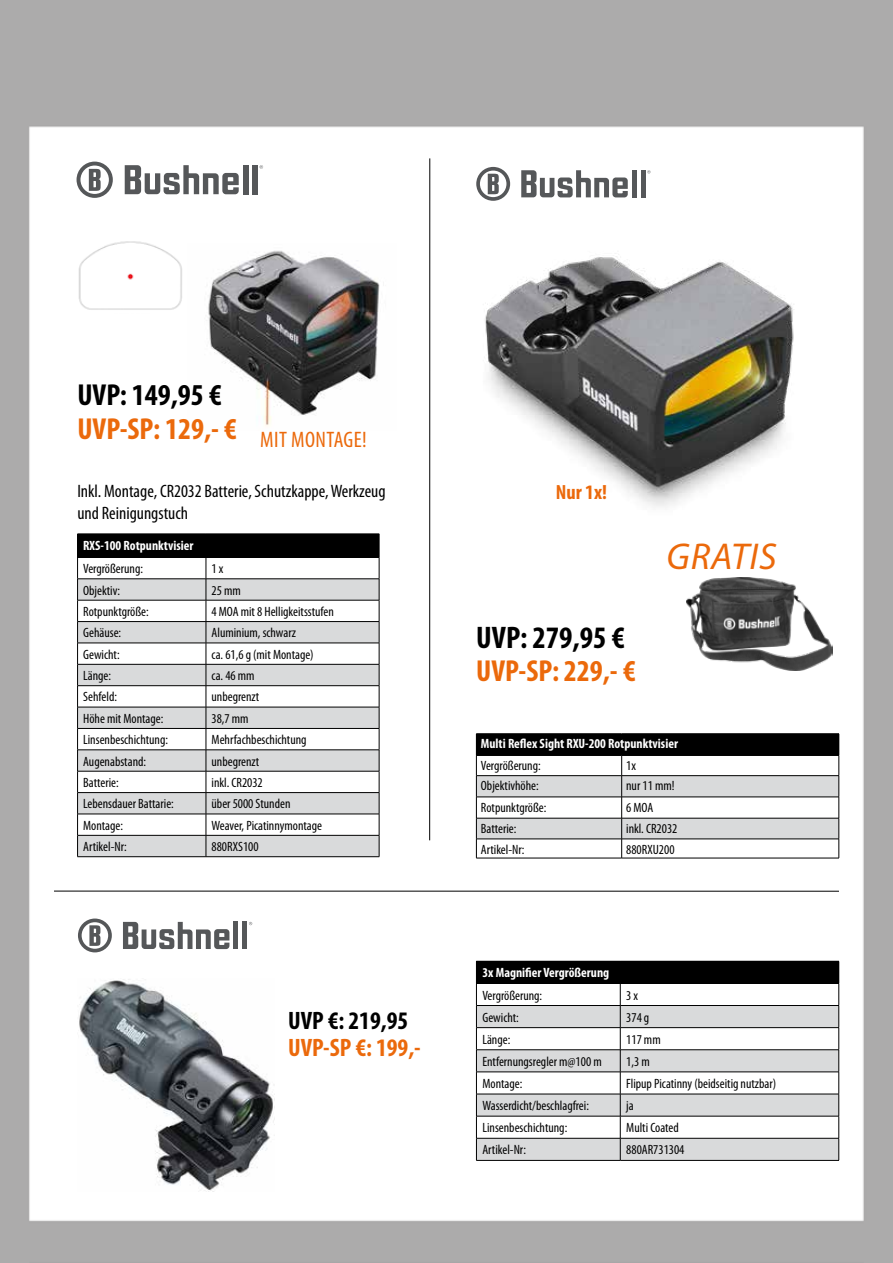
<style>
.page{position:relative;width:893px;height:1263px;background:#fff}
.page>*{position:absolute;margin:0;border:0;box-sizing:border-box;transform-origin:0 0}
.t1{font:italic 37.5px "Myriad Pro";letter-spacing:.02em;color:#eb690b}
.t2{font:700 condensed 31.35px "Myriad Pro";color:#000}
.t3{font:700 condensed 30.45px "Myriad Pro";color:#eb690b}
.t4{font:700 condensed 30.45px "Myriad Pro";color:#000}
.t5{font:700 condensed 25.35px "Myriad Pro";color:#eb690b}
.t6{font:700 condensed 25.35px "Myriad Pro";color:#000}
.t7{font:condensed 22.5px "Myriad Pro";letter-spacing:.02em;color:#eb690b}
.t8{font:700 condensed 20.7px "Myriad Pro";color:#eb690b}
.t9{font:condensed 18px/21.6px "Myriad Pro";color:#000}
.t10{font:condensed 13.5px "Myriad Pro";color:#000}
.t11{font:700 condensed 13.5px "Myriad Pro";color:#fff}
</style>
<div class="page">
<img style="left:0;top:0;width:893px;height:1263px">
<img style="left:78px;top:978px;width:197px;height:214px">
<svg style="left:476px;top:961px;width:363px;height:199px"></svg>
<hr style="left:476px;top:1160px;width:144px;height:1px;background:#000">
<hr style="left:620px;top:1160px;width:219px;height:1px;background:#000">
<div style="left:233px;top:922px;width:5px;height:27px;background:#555759"></div>
<div style="left:242px;top:922px;width:5px;height:27px;background:#555759"></div>
<svg style="left:123px;top:922px;width:106px;height:27px"></svg>
<svg style="left:78px;top:918px;width:34px;height:34px"></svg>
<svg style="left:77px;top:534px;width:303px;height:322px"></svg>
<hr style="left:77px;top:856px;width:129px;height:1px;background:#000">
<hr style="left:206px;top:856px;width:173px;height:1px;background:#000">
<img style="left:188px;top:243px;width:208px;height:187px">
<div style="left:243px;top:165px;width:5px;height:29px;background:#555759"></div>
<div style="left:253px;top:165px;width:5px;height:29px;background:#555759"></div>
<svg style="left:260px;top:165px;width:3px;height:4px"></svg>
<svg style="left:125px;top:165px;width:114px;height:29px"></svg>
<svg style="left:77px;top:162px;width:36px;height:36px"></svg>
<img style="left:74px;top:237px;width:113px;height:76px">
<img style="left:476px;top:218px;width:350px;height:312px">
<hr style="left:476px;top:733px;width:146px;height:1px;background:#000">
<hr style="left:622px;top:733px;width:217px;height:1px;background:#000">
<svg style="left:476px;top:734px;width:364px;height:124px"></svg>
<hr style="left:476px;top:858px;width:146px;height:1px;background:#000">
<hr style="left:622px;top:858px;width:217px;height:1px;background:#000">
<div style="left:632px;top:170px;width:5px;height:27px;background:#555759"></div>
<div style="left:641px;top:170px;width:5px;height:27px;background:#555759"></div>
<svg style="left:647px;top:170px;width:3px;height:4px"></svg>
<svg style="left:521px;top:170px;width:107px;height:27px"></svg>
<svg style="left:476px;top:167px;width:34px;height:34px"></svg>
<img style="left:686px;top:578px;width:146px;height:92px">
<hr style="left:54px;top:891px;width:785px;height:1px;background:#000">
<hr style="left:429px;top:158px;width:1px;height:682px;background:#000">
<h3 class="t4" style="left:77px;top:376px;width:146px">UVP: 149,95 €</h3>
<h3 class="t3" style="left:77px;top:409px;width:161px">UVP-SP: 129,- €</h3>
<h3 class="t7" style="left:260px;top:426px;width:108px">MIT MONTAGE!</h3>
<h3 class="t9" style="left:77px;top:480px;width:310px">Inkl. Montage, CR2032 Batterie, Schutzkappe, Werkzeug und Reinigungstuch</h3>
<p class="t11" style="left:83px;top:537px;width:112px">RXS-100 Rotpunktvisier</p>
<p class="t10" style="left:83px;top:560px;width:61px">Vergrößerung:</p>
<p class="t10" style="left:212px;top:560px;width:13px">1 x</p>
<p class="t10" style="left:83px;top:582px;width:38px">Objektiv:</p>
<p class="t10" style="left:212px;top:582px;width:31px">25 mm</p>
<p class="t10" style="left:83px;top:603px;width:67px">Rotpunktgröße:</p>
<p class="t10" style="left:212px;top:603px;width:124px">4 MOA mit 8 Helligkeitsstufen</p>
<p class="t10" style="left:83px;top:625px;width:40px">Gehäuse:</p>
<p class="t10" style="left:212px;top:625px;width:86px">Aluminium, schwarz</p>
<p class="t10" style="left:83px;top:646px;width:38px">Gewicht:</p>
<p class="t10" style="left:212px;top:646px;width:104px">ca. 61,6 g (mit Montage)</p>
<p class="t10" style="left:83px;top:667px;width:29px">Länge:</p>
<p class="t10" style="left:212px;top:667px;width:45px">ca. 46 mm</p>
<p class="t10" style="left:83px;top:689px;width:35px">Sehfeld:</p>
<p class="t10" style="left:212px;top:689px;width:49px">unbegrenzt</p>
<p class="t10" style="left:83px;top:710px;width:82px">Höhe mit Montage:</p>
<p class="t10" style="left:212px;top:710px;width:39px">38,7 mm</p>
<p class="t10" style="left:83px;top:731px;width:86px">Linsenbeschichtung:</p>
<p class="t10" style="left:212px;top:731px;width:97px">Mehrfachbeschichtung</p>
<p class="t10" style="left:83px;top:753px;width:64px">Augenabstand:</p>
<p class="t10" style="left:212px;top:753px;width:49px">unbegrenzt</p>
<p class="t10" style="left:83px;top:774px;width:37px">Batterie:</p>
<p class="t10" style="left:212px;top:774px;width:53px">inkl. CR2032</p>
<p class="t10" style="left:83px;top:796px;width:92px">Lebensdauer Battarie:</p>
<p class="t10" style="left:212px;top:796px;width:80px">über 5000 Stunden</p>
<p class="t10" style="left:83px;top:817px;width:41px">Montage:</p>
<p class="t10" style="left:212px;top:817px;width:112px">Weaver, Picatinnymontage</p>
<p class="t10" style="left:83px;top:838px;width:45px">Artikel-Nr:</p>
<p class="t10" style="left:212px;top:838px;width:49px">880RXS100</p>
<h3 class="t6" style="left:288px;top:1004px;width:122px">UVP €: 219,95</h3>
<h3 class="t5" style="left:288px;top:1032px;width:134px">UVP-SP €: 199,-</h3>
<h3 class="t8" style="left:556px;top:479px;width:53px">Nur 1x!</h3>
<h2 class="t2" style="left:476px;top:618px;width:150px">UVP: 279,95 €</h2>
<h3 class="t3" style="left:476px;top:652px;width:161px">UVP-SP: 229,- €</h3>
<h1 class="t1" style="left:667px;top:533px;width:112px">GRATIS</h1>
<p class="t11" style="left:481px;top:735px;width:199px">Multi Reflex Sight RXU-200 Rotpunktvisier</p>
<p class="t10" style="left:481px;top:757px;width:61px">Vergrößerung:</p>
<p class="t10" style="left:626px;top:757px;width:11px">1x</p>
<p class="t10" style="left:481px;top:778px;width:59px">Objektivhöhe:</p>
<p class="t10" style="left:626px;top:778px;width:50px">nur 11 mm!</p>
<p class="t10" style="left:481px;top:799px;width:67px">Rotpunktgröße:</p>
<p class="t10" style="left:626px;top:799px;width:29px">6 MOA</p>
<p class="t10" style="left:481px;top:820px;width:37px">Batterie:</p>
<p class="t10" style="left:626px;top:820px;width:53px">inkl. CR2032</p>
<p class="t10" style="left:481px;top:841px;width:45px">Artikel-Nr:</p>
<p class="t10" style="left:626px;top:841px;width:50px">880RXU200</p>
<p class="t11" style="left:482px;top:964px;width:128px">3x Magnifier Vergrößerung</p>
<p class="t10" style="left:482px;top:987px;width:61px">Vergrößerung:</p>
<p class="t10" style="left:626px;top:987px;width:13px">3 x</p>
<p class="t10" style="left:482px;top:1009px;width:38px">Gewicht:</p>
<p class="t10" style="left:626px;top:1009px;width:25px">374 g</p>
<p class="t10" style="left:482px;top:1031px;width:29px">Länge:</p>
<p class="t10" style="left:626px;top:1031px;width:36px">117 mm</p>
<p class="t10" style="left:482px;top:1053px;width:121px">Entfernungsregler m@100 m</p>
<p class="t10" style="left:626px;top:1053px;width:25px">1,3 m</p>
<p class="t10" style="left:482px;top:1075px;width:41px">Montage:</p>
<p class="t10" style="left:626px;top:1075px;width:151px">Flipup Picatinny (beidseitig nutzbar)</p>
<p class="t10" style="left:482px;top:1097px;width:108px">Wasserdicht/beschlagfrei:</p>
<p class="t10" style="left:626px;top:1097px;width:9px">ja</p>
<p class="t10" style="left:482px;top:1120px;width:86px">Linsenbeschichtung:</p>
<p class="t10" style="left:626px;top:1120px;width:54px">Multi Coated</p>
<p class="t10" style="left:482px;top:1142px;width:45px">Artikel-Nr:</p>
<p class="t10" style="left:626px;top:1142px;width:60px">880AR731304</p>
</div>
